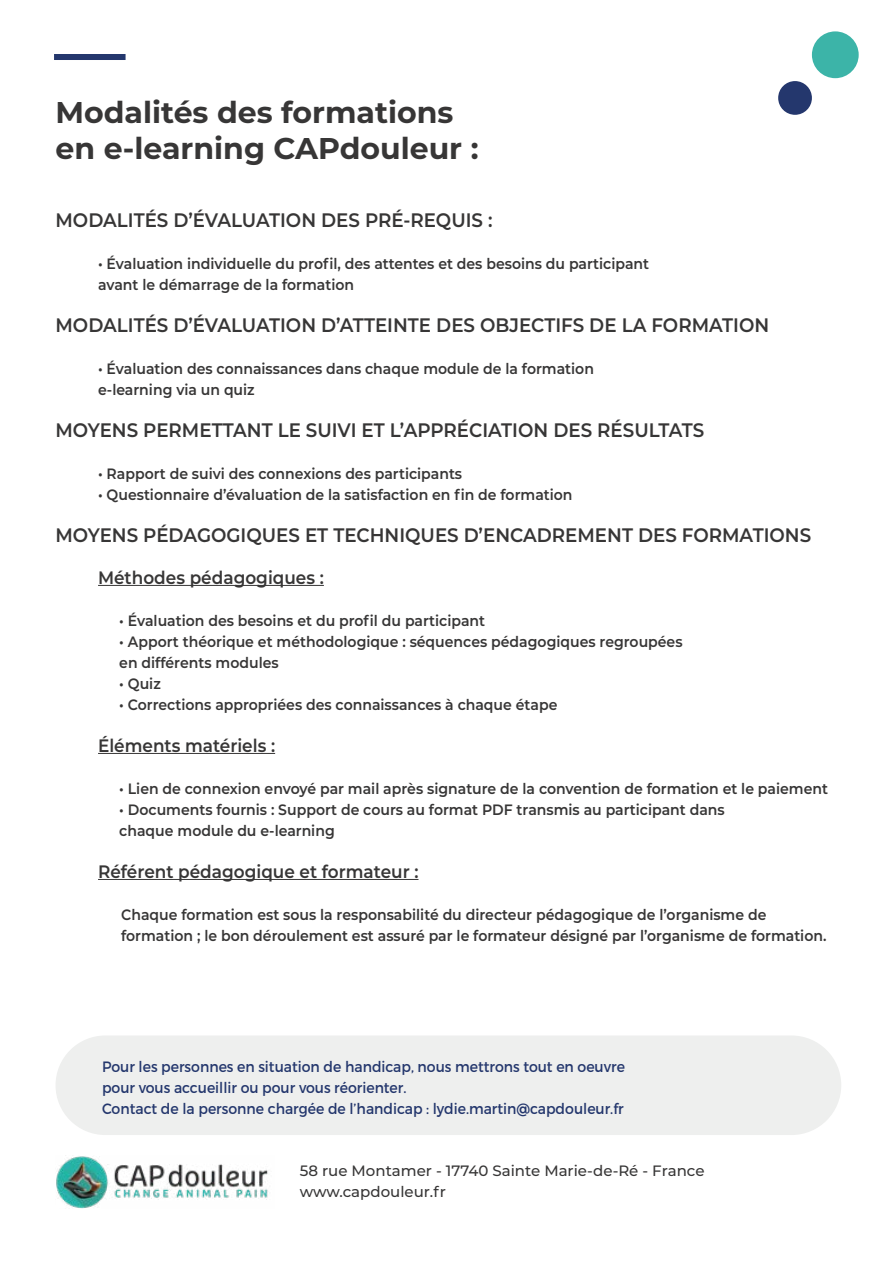
<style>
.page{position:relative;width:893px;height:1263px;background:#fff}
.page>*{position:absolute;margin:0;border:0;box-sizing:border-box;transform-origin:0 0}
.t1{font:700 30px/36px "Montserrat";color:#373636}
.t2{font:600 19.5px "Montserrat";color:#373636;scale:.94 1}
.t3{font:600 18px "Montserrat";color:#373636;scale:.94 1}
.t4{font:600 15px/21px "Montserrat";color:#373636;scale:.94 1}
.t5{font:15px/21px "Montserrat";color:#24376d;scale:.94 1}
.t6{font:500 15px/21px "Montserrat";color:#373636}
</style>
<div class="page">
<hr style="left:98px;top:585px;width:226px;height:1px;background:#373636">
<hr style="left:98px;top:753px;width:177px;height:1px;background:#373636">
<hr style="left:98px;top:879px;width:320px;height:1px;background:#373636">
<div style="left:54px;top:54px;width:72px;height:6px;background:#24376d"></div>
<div style="left:56px;top:1035px;width:785px;height:100px;background:#eeefee;border-radius:50px"></div>
<img style="left:56px;top:1155px;width:212px;height:54px">
<div style="left:812px;top:31px;width:47px;height:47px;background:#3cb4a8;border-radius:50%"></div>
<div style="left:778px;top:81px;width:34px;height:34px;background:#24376d;border-radius:50%"></div>
<h1 class="t1" style="left:56px;top:93px;width:424px">Modalités des formations en e-learning CAPdouleur :</h1>
<h2 class="t2" style="left:56px;top:206px;width:466px">MODALITÉS D’ÉVALUATION DES PRÉ-REQUIS :</h2>
<p class="t4" style="left:98px;top:252px;width:588px">• Évaluation individuelle du profil, des attentes et des besoins du participant avant le démarrage de la formation</p>
<h2 class="t2" style="left:56px;top:311px;width:761px">MODALITÉS D’ÉVALUATION D’ATTEINTE DES OBJECTIFS DE LA FORMATION</h2>
<p class="t4" style="left:98px;top:357px;width:529px">• Évaluation des connaissances dans chaque module de la formation e-learning via un quiz</p>
<h2 class="t2" style="left:56px;top:416px;width:692px">MOYENS PERMETTANT LE SUIVI ET L’APPRÉCIATION DES RÉSULTATS</h2>
<p class="t4" style="left:98px;top:462px;width:389px">• Rapport de suivi des connexions des participants</p>
<p class="t4" style="left:98px;top:483px;width:506px">• Questionnaire d’évaluation de la satisfaction en fin de formation</p>
<h2 class="t2" style="left:56px;top:521px;width:805px">MOYENS PÉDAGOGIQUES ET TECHNIQUES D’ENCADREMENT DES FORMATIONS</h2>
<p class="t3" style="left:98px;top:564px;width:242px">Méthodes pédagogiques :</p>
<p class="t4" style="left:119px;top:609px;width:391px">• Évaluation des besoins et du profil du participant</p>
<p class="t4" style="left:119px;top:630px;width:601px">• Apport théorique et méthodologique : séquences pédagogiques regroupées en différents modules</p>
<p class="t4" style="left:119px;top:672px;width:46px">• Quiz</p>
<p class="t4" style="left:119px;top:693px;width:468px">• Corrections appropriées des connaissances à chaque étape</p>
<p class="t3" style="left:98px;top:732px;width:190px">Éléments matériels :</p>
<p class="t4" style="left:119px;top:777px;width:755px">• Lien de connexion envoyé par mail après signature de la convention de formation et le paiement</p>
<p class="t4" style="left:119px;top:798px;width:646px">• Documents fournis : Support de cours au format PDF transmis au participant dans chaque module du e-learning</p>
<p class="t3" style="left:98px;top:858px;width:342px">Référent pédagogique et formateur :</p>
<p class="t4" style="left:121px;top:903px;width:752px">Chaque formation est sous la responsabilité du directeur pédagogique de l’organisme de formation ; le bon déroulement est assuré par le formateur désigné par l’organisme de formation.</p>
<p class="t5" style="left:102px;top:1056px;width:558px">Pour les personnes en situation de handicap, nous mettrons tout en oeuvre pour vous accueillir ou pour vous réorienter.<br>Contact de la personne chargée de l’handicap : lydie.martin@capdouleur.fr</p>
<p class="t6" style="left:300px;top:1160px;width:406px">58 rue Montamer - 17740 Sainte Marie-de-Ré - France www.capdouleur.fr</p>
</div>
